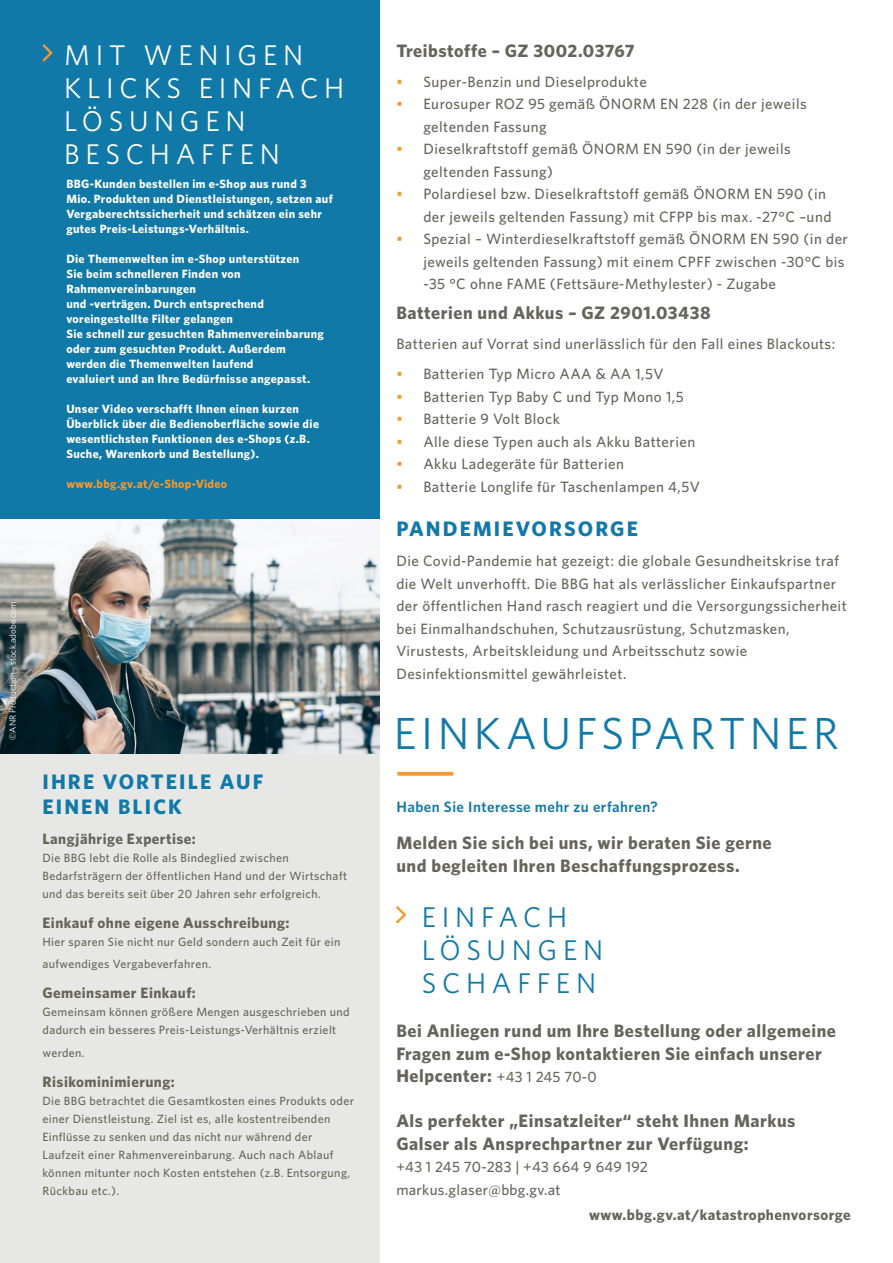
<style>
.page{position:relative;width:893px;height:1263px;background:#fff}
.page>*{position:absolute;margin:0;border:0;box-sizing:border-box;transform-origin:0 0}
.t1{font:45px "Whitney";letter-spacing:.1em;color:#1179a7}
.t2{font:28.5px/33px "Whitney";letter-spacing:.2em;color:#fff}
.t3{font:28.5px "Whitney";letter-spacing:.2em;color:#1179a7}
.t4{font:700 21px/25.2px "Whitney";letter-spacing:.1em;color:#1179a7}
.t5{font:700 18px/22.5px "Whitney";letter-spacing:.03em;color:#66655c}
.t6{font:500 15px/22.5px "Whitney";letter-spacing:.03em;color:#66655c}
.t7{font:700 15px "Whitney";letter-spacing:.03em;color:#66655c}
.t8{font:600 15px "Whitney";letter-spacing:.03em;color:#1179a7}
.t9{font:700 12px/15px "Whitney";letter-spacing:.03em;color:#fff}
.t10{font:500 12px/18px "Whitney";letter-spacing:.03em;color:#66655c}
.t11{font:700 12px "Whitney";letter-spacing:.03em;color:#f7972d}
.t12{font:9px "Whitney";color:#fff}
.s1{color:#f7972d}
.s2{font-weight:500;font-size:15px}
</style>
<div class="page">
<svg style="left:397px;top:772px;width:56px;height:4px"></svg>
<svg style="left:396px;top:906px;width:10px;height:17px"></svg>
<img style="left:0;top:519px;width:379px;height:236px">
<div style="left:0;top:0;width:379px;height:518px;background:#1179a7"></div>
<svg style="left:43px;top:44px;width:10px;height:18px"></svg>
<div style="left:0;top:755px;width:379px;height:508px;background:#e7e8e6"></div>
<p class="t2" style="left:64px;top:38px;width:282px">MIT WENIGEN<br>KLICKS EINFACH</p>
<p class="t2" style="left:64px;top:104px;width:183px">LÖSUNGEN</p>
<p class="t2" style="left:64px;top:137px;width:217px">BESCHAFFEN</p>
<p class="t9" style="left:66px;top:176px;width:268px">BBG-Kunden bestellen im e-Shop aus rund 3<br>Mio. Produkten und Dienstleistungen, setzen auf<br>Vergaberechtssicherheit und schätzen ein sehr</p>
<p class="t9" style="left:66px;top:221px;width:184px">gutes Preis-Leistungs-Verhältnis.</p>
<p class="t9" style="left:66px;top:251px;width:234px">Die Themenwelten im e-Shop unterstützen</p>
<p class="t9" style="left:66px;top:266px;width:176px">Sie beim schnelleren Finden von<br>Rahmenvereinbarungen</p>
<p class="t9" style="left:66px;top:296px;width:199px">und -verträgen. Durch entsprechend</p>
<p class="t9" style="left:66px;top:311px;width:168px">voreingestellte Filter gelangen</p>
<p class="t9" style="left:66px;top:326px;width:259px">Sie schnell zur gesuchten Rahmenvereinbarung</p>
<p class="t9" style="left:66px;top:341px;width:221px">oder zum gesuchten Produkt. Außerdem</p>
<p class="t9" style="left:66px;top:356px;width:189px">werden die Themenwelten laufend</p>
<p class="t9" style="left:66px;top:371px;width:245px">evaluiert und an Ihre Bedürfnisse angepasst.</p>
<p class="t9" style="left:66px;top:401px;width:254px">Unser Video verschafft Ihnen einen kurzen Überblick über die Bedienoberfläche sowie die wesentlichsten Funktionen des e-Shops (z.B.<br>Suche, Warenkorb und Bestellung).</p>
<p class="t11" style="left:66px;top:476px;width:162px">www.bbg.gv.at/e-Shop-Video</p>
<p class="t12" style="left:7px;top:740px;width:139px;rotate:-90deg">©ANR Production - stock.adobe.com</p>
<p class="t4" style="left:43px;top:768px;width:222px">IHRE VORTEILE AUF<br>EINEN BLICK</p>
<p class="t7" style="left:43px;top:828px;width:155px">Langjährige Expertise:</p>
<p class="t10" style="left:43px;top:848px;width:306px">Die BBG lebt die Rolle als Bindeglied zwischen<br>Bedarfsträgern der öffentlichen Hand und der Wirtschaft und das bereits seit über 20 Jahren sehr erfolgreich.</p>
<p class="t7" style="left:43px;top:912px;width:249px">Einkauf ohne eigene Ausschreibung:</p>
<p class="t10" style="left:43px;top:930px;width:299px;line-height:22.5px">Hier sparen Sie nicht nur Geld sondern auch Zeit für ein aufwendiges Vergabeverfahren.</p>
<p class="t7" style="left:43px;top:983px;width:155px">Gemeinsamer Einkauf:</p>
<p class="t10" style="left:43px;top:1003px;width:309px">Gemeinsam können größere Mengen ausgeschrieben und dadurch ein besseres Preis-Leistungs-Verhältnis erzielt</p>
<p class="t10" style="left:43px;top:1043px;width:44px">werden.</p>
<p class="t7" style="left:43px;top:1071px;width:134px">Risikominimierung:</p>
<p class="t10" style="left:43px;top:1091px;width:313px">Die BBG betrachtet die Gesamtkosten eines Produkts oder einer Dienstleistung. Ziel ist es, alle kostentreibenden Einflüsse zu senken und das nicht nur während der Laufzeit einer Rahmenvereinbarung. Auch nach Ablauf können mitunter noch Kosten entstehen (z.B. Entsorgung, Rückbau etc.).</p>
<p class="t5" style="left:396px;top:39px;width:240px">Treibstoffe – GZ 3002.03767</p>
<p class="t6" style="left:396px;top:70px;width:252px"><span class="s1">•</span> Super-Benzin und Dieselprodukte</p>
<p class="t6" style="left:423px;top:93px;width:385px;text-indent:-27px"><span class="s1">•</span> Eurosuper ROZ 95 gemäß ÖNORM EN 228 (in der jeweils geltenden Fassung</p>
<p class="t6" style="left:423px;top:138px;width:369px;text-indent:-27px"><span class="s1">•</span> Dieselkraftstoff gemäß ÖNORM EN 590 (in der jeweils geltenden Fassung)</p>
<p class="t6" style="left:423px;top:183px;width:410px;text-indent:-27px"><span class="s1">•</span> Polardiesel bzw. Dieselkraftstoff gemäß ÖNORM EN 590 (in der jeweils geltenden Fassung) mit CFPP bis max. -27°C –und</p>
<p class="t6" style="left:423px;top:228px;width:426px;text-indent:-27px"><span class="s1">•</span> Spezial – Winterdieselkraftstoff gemäß ÖNORM EN 590 (in der jeweils geltenden Fassung) mit einem CPFF zwischen -30°C bis -35 °C ohne FAME (Fettsäure-Methylester) - Zugabe</p>
<p class="t5" style="left:396px;top:301px;width:316px">Batterien und Akkus – GZ 2901.03438</p>
<p class="t6" style="left:396px;top:333px;width:440px">Batterien auf Vorrat sind unerlässlich für den Fall eines Blackouts:</p>
<p class="t6" style="left:396px;top:363px;width:269px"><span class="s1">•</span> Batterien Typ Micro AAA &amp; AA 1,5V</p>
<p class="t6" style="left:396px;top:385px;width:289px"><span class="s1">•</span> Batterien Typ Baby C und Typ Mono 1,5</p>
<p class="t6" style="left:396px;top:408px;width:165px"><span class="s1">•</span> Batterie 9 Volt Block</p>
<p class="t6" style="left:396px;top:430px;width:300px"><span class="s1">•</span> Alle diese Typen auch als Akku Batterien</p>
<p class="t6" style="left:396px;top:453px;width:229px"><span class="s1">•</span> Akku Ladegeräte für Batterien</p>
<p class="t6" style="left:396px;top:475px;width:305px"><span class="s1">•</span> Batterie Longlife für Taschenlampen 4,5V</p>
<p class="t4" style="left:396px;top:516px;width:243px">PANDEMIEVORSORGE</p>
<p class="t6" style="left:396px;top:549px;width:444px">Die Covid-Pandemie hat gezeigt: die globale Gesundheitskrise traf die Welt unverhofft. Die BBG hat als verlässlicher Einkaufspartner</p>
<p class="t6" style="left:396px;top:594px;width:452px">der öffentlichen Hand rasch reagiert und die Versorgungssicherheit bei Einmalhandschuhen, Schutzausrüstung, Schutzmasken, Virustests, Arbeitskleidung und Arbeitsschutz sowie Desinfektionsmittel gewährleistet.</p>
<p class="t1" style="left:394px;top:704px;width:446px">EINKAUFSPARTNER</p>
<p class="t8" style="left:396px;top:797px;width:263px">Haben Sie Interesse mehr zu erfahren?</p>
<p class="t5" style="left:396px;top:831px;width:377px">Melden Sie sich bei uns, wir beraten Sie gerne</p>
<p class="t5" style="left:396px;top:854px;width:345px">und begleiten Ihren Beschaffungsprozess.</p>
<p class="t3" style="left:422px;top:898px;width:147px">EINFACH</p>
<p class="t3" style="left:422px;top:931px;width:183px">LÖSUNGEN</p>
<p class="t3" style="left:422px;top:964px;width:176px">SCHAFFEN</p>
<p class="t5" style="left:396px;top:1019px;width:441px">Bei Anliegen rund um Ihre Bestellung oder allgemeine</p>
<p class="t5" style="left:396px;top:1042px;width:427px">Fragen zum e-Shop kontaktieren Sie einfach unserer<br>Helpcenter: <span class="s2">+43 1 245 70-0</span></p>
<p class="t5" style="left:396px;top:1109px;width:401px">Als perfekter „Einsatzleiter“ steht Ihnen Markus</p>
<p class="t5" style="left:396px;top:1132px;width:354px">Galser als Ansprechpartner zur Verfügung:</p>
<p class="t6" style="left:396px;top:1156px;width:253px">+43 1 245 70-283 | +43 664 9 649 192</p>
<p class="t6" style="left:396px;top:1178px;width:166px">markus.glaser@bbg.gv.at</p>
<p class="t7" style="left:589px;top:1205px;width:263px">www.bbg.gv.at/katastrophenvorsorge</p>
</div>
